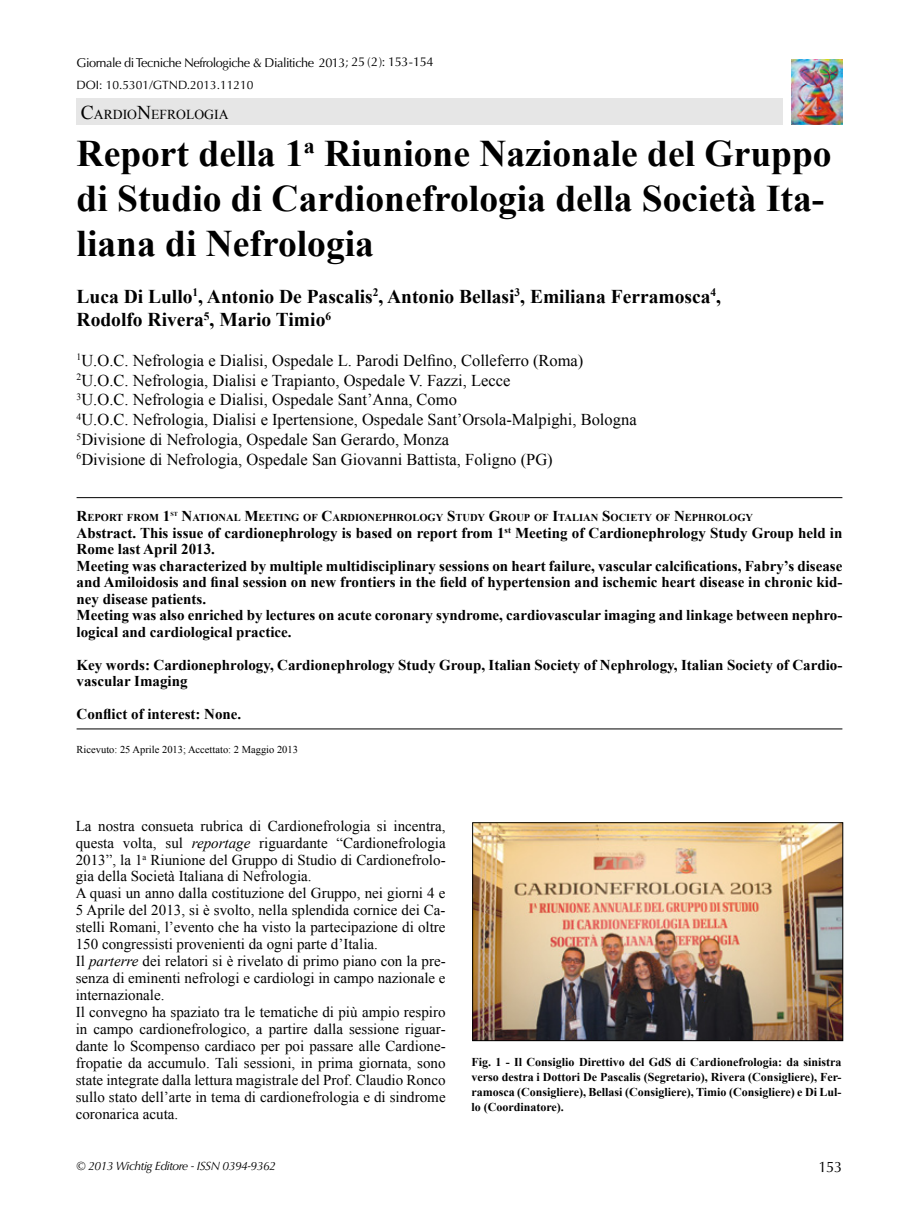
<style>
.page{position:relative;width:919px;height:1217px;background:#fff}
.page>*{position:absolute;margin:0;border:0;box-sizing:border-box;transform-origin:0 0}
.t1{font:700 37.5px/45px "Times New Roman";color:#000}
.t2{font:700 19.5px/23.4px "Times New Roman";color:#000}
.t3{font:16.5px/19.8px "Times New Roman";color:#000}
.t4{font:15px/17px "Times New Roman";color:#000}
.t5{font:700 15px/16.5px "Times New Roman";color:#000}
.t6{font:15px "Optima";color:#000}
.t7{font:13.65px "Times New Roman";color:#000}
.t8{font:12.75px "Optima";letter-spacing:-.035em;color:#000}
.t9{font:700 12px/15px "Times New Roman";color:#000;text-align:justify}
.t10{font:italic 12px "Optima";letter-spacing:-.035em;color:#000}
.t11{font:12px "Optima";color:#000}
.t12{font:700 10.5px "Times New Roman";color:#000}
.t13{font:10.5px "Times New Roman";color:#000}
.t14{font:700 6.15px "Times New Roman";color:#000}
.s1{font-size:12px}
.s2{font-size:19.5px}
.s3{font-size:15px}
.s4{font-style:italic}
</style>
<div class="page">
<div style="left:77px;top:98px;width:705px;height:27px;background:#e6e6e6"></div>
<img style="left:791px;top:60px;width:51px;height:65px">
<hr style="left:77px;top:728px;width:765px;height:1px;background:#000">
<img style="left:474px;top:824px;width:367px;height:214px">
<div style="left:472px;top:822px;width:371px;height:218px;border:1px solid #000"></div>
<hr style="left:77px;top:497px;width:765px;height:1px;background:#000">
<p class="t8" style="left:77px;top:55px;width:358px">Giornale di Tecniche Nefrologiche &amp; Dialitiche 2013<span class="s1">;</span> 25 (2): 153-154</p>
<p class="t7" style="left:81px;top:105px;width:149px"><span class="s2">C</span>ARDIO<span class="s2">N</span>EFROLOGIA</p>
<p class="t11" style="left:77px;top:77px;width:178px">DOI: 10.5301/GTND.2013.11210</p>
<h1 class="t1" style="left:77px;top:130px;width:756px">Report della 1<sup>a</sup> Riunione Nazionale del Gruppo di Studio di Cardionefrologia della Società Ita&shy;liana di Nefrologia</h1>
<h2 class="t2" style="left:77px;top:284px;width:646px">Luca Di Lullo<sup>1</sup>, Antonio De Pascalis<sup>2</sup>, Antonio Bellasi<sup>3</sup>, Emiliana Ferramosca<sup>4</sup>,<br>Rodolfo Rivera<sup>5</sup>, Mario Timio<sup>6</sup></h2>
<p class="t3" style="left:77px;top:350px;width:561px"><sup>1</sup>U.O.C. Nefrologia e Dialisi, Ospedale L. Parodi Delfino, Colleferro (Roma)<br><sup>2</sup>U.O.C. Nefrologia, Dialisi e Trapianto, Ospedale V. Fazzi, Lecce<br><sup>3</sup>U.O.C. Nefrologia e Dialisi, Ospedale Sant’Anna, Como<br><sup>4</sup>U.O.C. Nefrologia, Dialisi e Ipertensione, Ospedale Sant’Orsola-Malpighi, Bologna <sup>5</sup>Divisione di Nefrologia, Ospedale San Gerardo, Monza<br><sup>6</sup>Divisione di Nefrologia, Ospedale San Giovanni Battista, Foligno (PG)</p>
<p class="t12" style="left:77px;top:510px;width:95px"><span class="s3">R</span>EPORT FROM <span class="s3">1</span></p>
<p class="t14" style="left:170px;top:509px;width:9px">ST</p>
<p class="t12" style="left:181px;top:510px;width:573px"><span class="s3">N</span>ATIONAL <span class="s3">M</span>EETING OF <span class="s3">C</span>ARDIONEPHROLOGY <span class="s3">S</span>TUDY <span class="s3">G</span>ROUP OF <span class="s3">I</span>TALIAN <span class="s3">S</span>OCIETY OF <span class="s3">N</span>EPHROLOGY</p>
<p class="t5" style="left:77px;top:523px;width:767px">Abstract. This issue of cardionephrology is based on report from 1<sup>st</sup> Meeting of Cardionephrology Study Group held in Rome last April 2013.<br>Meeting was characterized by multiple multidisciplinary sessions on heart failure, vascular calcifications, Fabry’s disease and Amiloidosis and final session on new frontiers in the field of hypertension and ischemic heart disease in chronic kid&shy;ney disease patients.<br>Meeting was also enriched by lectures on acute coronary syndrome, cardiovascular imaging and linkage between nephro&shy;logical and cardiological practice.</p>
<p class="t5" style="left:77px;top:655px;width:767px">Key words: Cardionephrology, Cardionephrology Study Group, Italian Society of Nephrology, Italian Society of Cardio&shy;vascular Imaging</p>
<p class="t5" style="left:77px;top:705px;width:166px">Conflict of interest: None.</p>
<p class="t13" style="left:77px;top:741px;width:223px">Ricevuto: 25 Aprile 2013; Accettato: 2 Maggio 2013</p>
<p class="t4" style="left:76px;top:816px;width:371px">La nostra consueta rubrica di Cardionefrologia si incentra, questa volta, sul <span class="s4">reportage</span> riguardante “Cardionefrologia 2013”, la 1<sup>a</sup> Riunione del Gruppo di Studio di Cardionefrolo&shy;gia della Società Italiana di Nefrologia.<br>A quasi un anno dalla costituzione del Gruppo, nei giorni 4 e 5 Aprile del 2013, si è svolto, nella splendida cornice dei Ca&shy;stelli Romani, l’evento che ha visto la partecipazione di oltre 150 congressisti provenienti da ogni parte d’Italia.<br>Il <span class="s4">parterre</span> dei relatori si è rivelato di primo piano con la pre&shy;senza di eminenti nefrologi e cardiologi in campo nazionale e internazionale.<br>Il convegno ha spaziato tra le tematiche di più ampio respiro in campo cardionefrologico, a partire dalla sessione riguar&shy;dante lo Scompenso cardiaco per poi passare alle Cardione&shy;fropatie da accumulo. Tali sessioni, in prima giornata, sono state integrate dalla lettura magistrale del Prof. Claudio Ronco sullo stato dell’arte in tema di cardionefrologia e di sindrome coronarica acuta.</p>
<p class="t10" style="left:77px;top:1158px;width:201px">© 2013 Wichtig Editore - ISSN 0394-9362</p>
<p class="t9" style="left:471px;top:1054px;width:371px">Fig. 1 - Il Consiglio Direttivo del GdS di Cardionefrologia: da sinistra verso destra i Dottori De Pascalis (Segretario), Rivera (Consigliere), Fer&shy;ramosca (Consigliere), Bellasi (Consigliere), Timio (Consigliere) e Di Lul&shy;lo (Coordinatore).</p>
<p class="t6" style="left:818px;top:1157px;width:25px">153</p>
</div>
